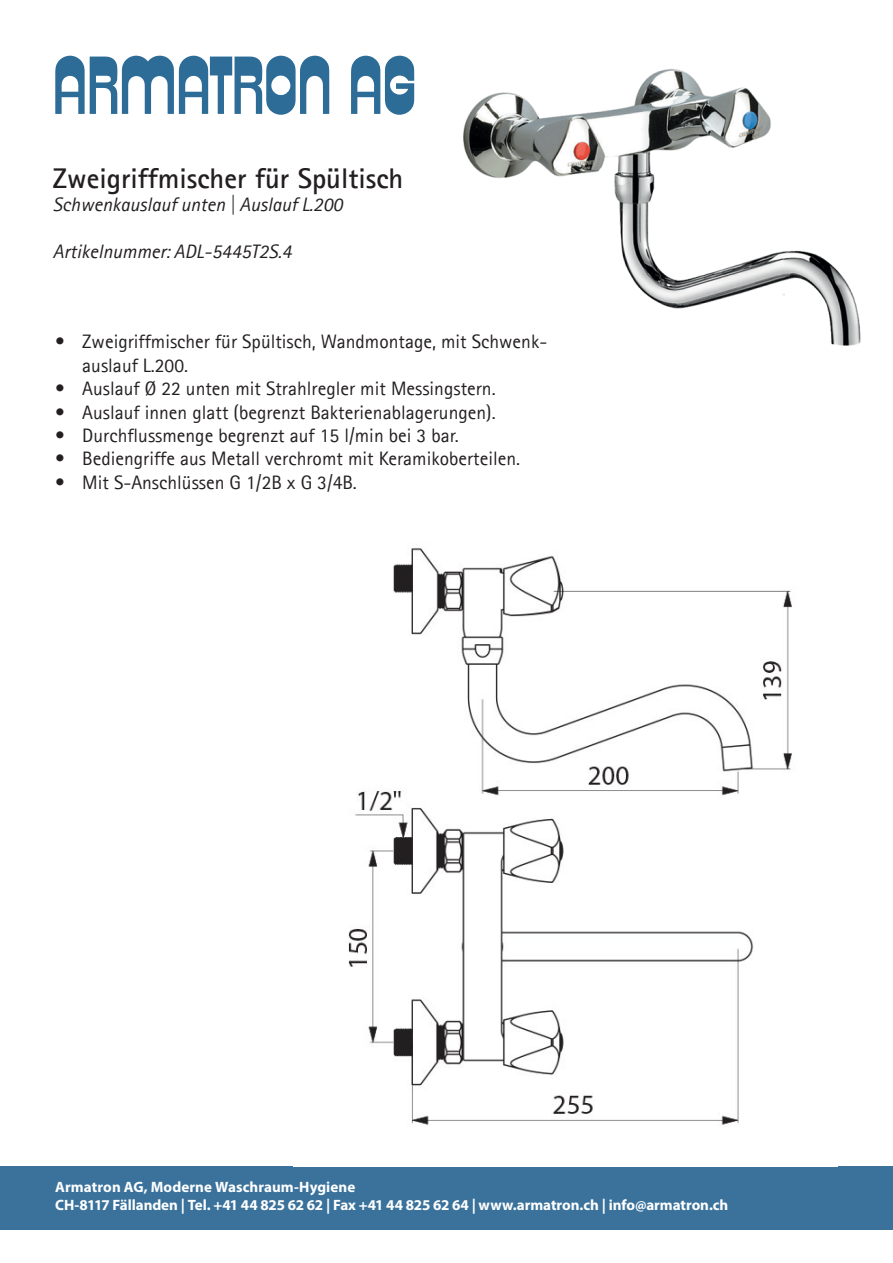
<style>
.page{position:relative;width:893px;height:1263px;background:#fff}
.page>*{position:absolute;margin:0;border:0;box-sizing:border-box;transform-origin:0 0}
.t1{font:700 28.5px "Agfa Rotis Sans Serif";color:#231f20}
.t2{font:19.5px/23.4px "Agfa Rotis Sans Serif";color:#231f20}
.t3{font:italic 19.5px "Agfa Rotis Sans Serif";color:#231f20}
.t4{font:700 15px/18px "Myriad Pro";letter-spacing:-.005em;color:#fff}
</style>
<div class="page">
<img style="left:463px;top:69px;width:398px;height:277px">
<div style="left:0;top:1166px;width:893px;height:64px;background:#3a729c"></div>
<svg style="left:55px;top:56px;width:359px;height:59px"></svg>
<img style="left:348px;top:548px;width:444px;height:577px">
<p class="t1" style="left:53px;top:160px;width:352px">Zweigriffmischer für Spültisch</p>
<p class="t3" style="left:53px;top:193px;width:291px">Schwenkauslauf unten | Auslauf L.200</p>
<p class="t3" style="left:53px;top:240px;width:240px">Artikelnummer: ADL-5445T2S.4</p>
<p class="t2" style="left:82px;top:330px;width:466px;text-indent:-27px">• Zweigriffmischer für Spültisch, Wandmontage, mit Schwenk&shy;auslauf L.200.</p>
<p class="t2" style="left:55px;top:377px;width:442px">• Auslauf Ø 22 unten mit Strahlregler mit Messingstern.</p>
<p class="t2" style="left:55px;top:400px;width:442px">• Auslauf innen glatt (begrenzt Bakterienablagerungen).</p>
<p class="t2" style="left:55px;top:424px;width:405px">• Durchflussmenge begrenzt auf 15 l/min bei 3 bar.</p>
<p class="t2" style="left:55px;top:447px;width:466px">• Bediengriffe aus Metall verchromt mit Keramikoberteilen.</p>
<p class="t2" style="left:55px;top:470px;width:303px">• Mit S-Anschlüssen G 1/2B x G 3/4B.</p>
<p class="t4" style="left:55px;top:1177px;width:675px">Armatron AG, Moderne Waschraum-Hygiene<br>CH-8117 Fällanden | Tel. +41 44 825 62 62 | Fax +41 44 825 62 64 | www.armatron.ch | info@armatron.ch</p>
</div>
